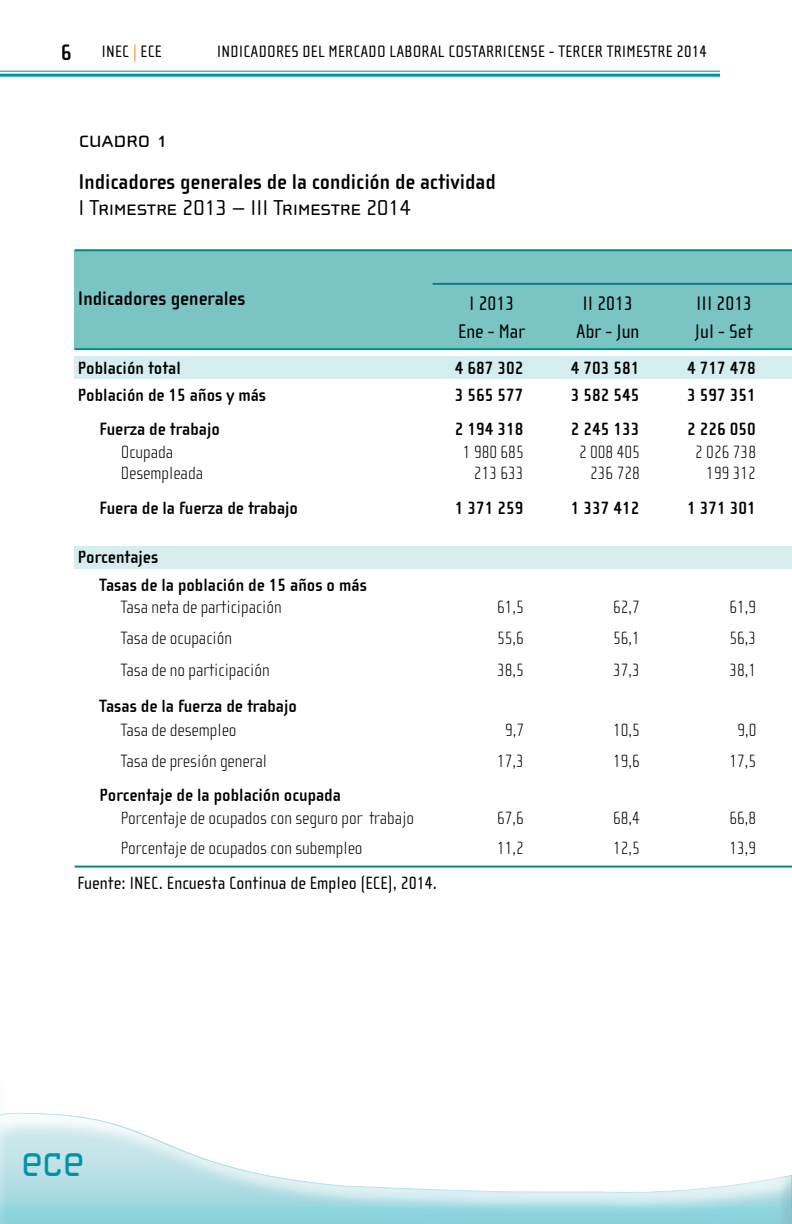
<style>
.page{position:relative;width:792px;height:1224px;background:#fff}
.page>*{position:absolute;margin:0;border:0;box-sizing:border-box;transform-origin:0 0}
.t1{font:48px "Cholla Slab";color:#0092a7;scale:.9 1}
.t2{font:24px "Cholla Unicase";color:#000}
.t3{font:700 23px "Cholla Sans";color:#000}
.t4{font:700 22px "Cholla Sans";color:#000}
.t5{font:22px "Cholla Wide Small Caps";color:#000}
.t6{font:20.2px "Cholla Sans";color:#000}
.t7{font:700 20.2px "Cholla Sans";color:#000}
.t8{font:100 18.2px "Cholla Sans";color:#000}
.t9{font:700 18.2px/27.4px "Cholla Sans";color:#000}
.t10{font:18.2px "Cholla Sans";color:#000}
.t11{font:17px "Cholla Sans";letter-spacing:.01em;color:#000}
.s1{color:#fff}
</style>
<div class="page">
<hr style="left:0;top:71px;width:720px;height:1px;background:#0092a7">
<hr style="left:0;top:74px;width:720px;height:3px;background:#0092a7">
<div style="left:0;top:1066px;width:792px;height:158px;background:#0092a7;opacity:.75"></div>
<hr style="left:791px;top:1067px;width:1px;height:157px;background:#0092a7;opacity:.75">
<div style="left:75px;top:250px;width:717px;height:100px;background:#7ac4c4"></div>
<div style="left:75px;top:357px;width:717px;height:22px;background:#d5eded"></div>
<div style="left:75px;top:546px;width:717px;height:23px;background:#d5eded"></div>
<hr style="left:75px;top:249px;width:717px;height:2px;background:#008080">
<hr style="left:433px;top:283px;width:359px;height:2px;background:#008080">
<hr style="left:75px;top:348px;width:717px;height:2px;background:#008790">
<hr style="left:75px;top:866px;width:717px;height:2px;background:#008080">
<p class="t3" style="left:61px;top:40px;width:12px">6</p>
<p class="t11" style="left:102px;top:42px;width:62px">INEC <span class="s1">|</span> ECE</p>
<p class="t11" style="left:217px;top:42px;width:492px">INDICADORES DEL MERCADO LABORAL COSTARRICENSE - TERCER TRIMESTRE 2014</p>
<h2 class="t2" style="left:79px;top:129px;width:91px">CUADRO 1</h2>
<p class="t4" style="left:78px;top:169px;width:419px">Indicadores generales de la condición de actividad</p>
<p class="t5" style="left:78px;top:196px;width:334px">I Trimestre 2013 – III Trimestre 2014</p>
<p class="t7" style="left:78px;top:287px;width:169px">Indicadores generales</p>
<p class="t6" style="left:469px;top:293px;width:47px">I 2013</p>
<p class="t6" style="left:582px;top:293px;width:52px">II 2013</p>
<p class="t6" style="left:696px;top:293px;width:57px">III 2013</p>
<p class="t6" style="left:458px;top:320px;width:68px">Ene - Mar</p>
<p class="t6" style="left:576px;top:320px;width:65px">Abr - Jun</p>
<p class="t6" style="left:695px;top:320px;width:60px">Jul - Set</p>
<p class="t9" style="left:78px;top:354px;width:104px">Población total</p>
<p class="t9" style="left:455px;top:354px;width:70px">4 687 302</p>
<p class="t9" style="left:571px;top:354px;width:70px">4 703 581</p>
<p class="t9" style="left:687px;top:354px;width:70px">4 717 478</p>
<p class="t9" style="left:78px;top:382px;width:190px">Población de 15 años y más</p>
<p class="t9" style="left:455px;top:382px;width:70px">3 565 577</p>
<p class="t9" style="left:571px;top:382px;width:70px">3 582 545</p>
<p class="t9" style="left:687px;top:382px;width:70px">3 597 351</p>
<p class="t9" style="left:100px;top:416px;width:122px">Fuerza de trabajo</p>
<p class="t9" style="left:455px;top:416px;width:70px">2 194 318</p>
<p class="t9" style="left:571px;top:416px;width:70px">2 245 133</p>
<p class="t9" style="left:687px;top:416px;width:70px">2 226 050</p>
<p class="t8" style="left:121px;top:442px;width:54px">Ocupada</p>
<p class="t8" style="left:463px;top:442px;width:62px">1 980 685</p>
<p class="t8" style="left:579px;top:442px;width:62px">2 008 405</p>
<p class="t8" style="left:695px;top:442px;width:62px">2 026 738</p>
<p class="t8" style="left:121px;top:463px;width:84px">Desempleada</p>
<p class="t8" style="left:474px;top:463px;width:51px">213 633</p>
<p class="t8" style="left:590px;top:463px;width:51px">236 728</p>
<p class="t8" style="left:706px;top:463px;width:51px">199 312</p>
<p class="t9" style="left:100px;top:495px;width:200px">Fuera de la fuerza de trabajo</p>
<p class="t9" style="left:455px;top:495px;width:70px">1 371 259</p>
<p class="t9" style="left:571px;top:495px;width:70px">1 337 412</p>
<p class="t9" style="left:687px;top:495px;width:70px">1 371 301</p>
<p class="t9" style="left:100px;top:544px;width:269px;text-indent:-22px">Porcentajes<br>Tasas de la población de 15 años o más</p>
<p class="t8" style="left:121px;top:597px;width:163px">Tasa neta de participación</p>
<p class="t8" style="left:497px;top:597px;width:28px">61,5</p>
<p class="t8" style="left:613px;top:597px;width:28px">62,7</p>
<p class="t8" style="left:729px;top:597px;width:28px">61,9</p>
<p class="t8" style="left:121px;top:628px;width:113px">Tasa de ocupación</p>
<p class="t8" style="left:497px;top:628px;width:28px">55,6</p>
<p class="t8" style="left:613px;top:628px;width:28px">56,1</p>
<p class="t8" style="left:729px;top:628px;width:28px">56,3</p>
<p class="t8" style="left:121px;top:660px;width:151px">Tasa de no participación</p>
<p class="t8" style="left:497px;top:660px;width:28px">38,5</p>
<p class="t8" style="left:613px;top:660px;width:28px">37,3</p>
<p class="t8" style="left:729px;top:660px;width:28px">38,1</p>
<p class="t9" style="left:100px;top:692px;width:199px">Tasas de la fuerza de trabajo</p>
<p class="t8" style="left:121px;top:720px;width:117px">Tasa de desempleo</p>
<p class="t8" style="left:505px;top:720px;width:21px">9,7</p>
<p class="t8" style="left:613px;top:720px;width:28px">10,5</p>
<p class="t8" style="left:738px;top:720px;width:21px">9,0</p>
<p class="t8" style="left:121px;top:751px;width:148px">Tasa de presión general</p>
<p class="t8" style="left:497px;top:751px;width:28px">17,3</p>
<p class="t8" style="left:613px;top:751px;width:28px">19,6</p>
<p class="t8" style="left:729px;top:751px;width:28px">17,5</p>
<p class="t9" style="left:100px;top:782px;width:243px">Porcentaje de la población ocupada</p>
<p class="t8" style="left:121px;top:808px;width:295px">Porcentaje de ocupados con seguro por trabajo</p>
<p class="t8" style="left:497px;top:808px;width:28px">67,6</p>
<p class="t8" style="left:613px;top:808px;width:28px">68,4</p>
<p class="t8" style="left:729px;top:808px;width:28px">66,8</p>
<p class="t8" style="left:121px;top:838px;width:243px">Porcentaje de ocupados con subempleo</p>
<p class="t8" style="left:497px;top:838px;width:28px">11,2</p>
<p class="t8" style="left:613px;top:838px;width:28px">12,5</p>
<p class="t8" style="left:729px;top:838px;width:28px">13,9</p>
<p class="t10" style="left:78px;top:873px;width:361px">Fuente: INEC. Encuesta Continua de Empleo (ECE), 2014.</p>
<h1 class="t1" style="left:21px;top:1134px;width:71px">ece</h1>
</div>
